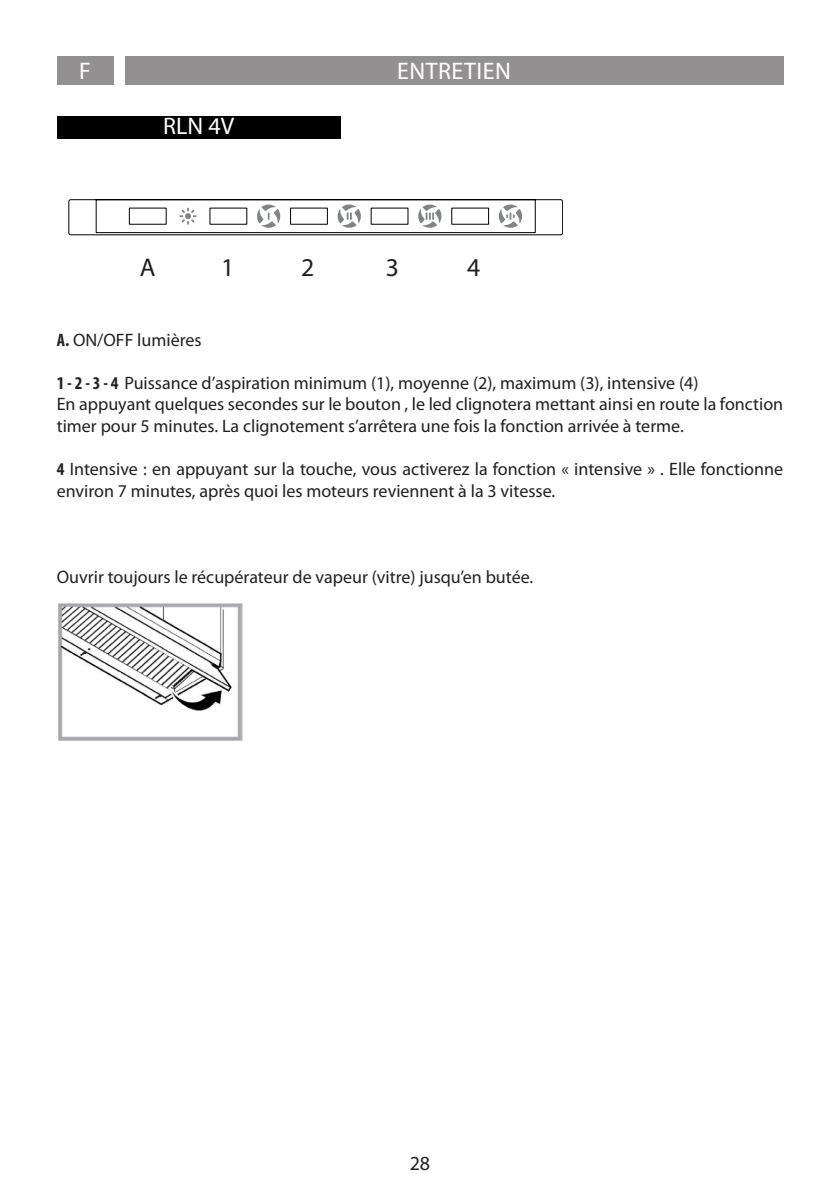
<style>
.page{position:relative;width:840px;height:1191px;background:#fff}
.page>*{position:absolute;margin:0;border:0;box-sizing:border-box;transform-origin:0 0}
.t1{font:25.8px "Myriad Pro";color:#231f20}
.t2{font:24px "Myriad Pro";letter-spacing:.02em;color:#fff}
.t3{font:20px "Myriad Pro";color:#231f20}
.t4{font:18px/21.6px "Myriad Pro";color:#231f20}
.s1{font-weight:700;font-stretch:condensed}
</style>
<div class="page">
<div style="left:57px;top:57px;width:56px;height:28px;background:#929090"></div>
<div style="left:125px;top:57px;width:657px;height:28px;background:#929090"></div>
<div style="left:57px;top:116px;width:283px;height:23px;background:#000"></div>
<svg style="left:68px;top:199px;width:494px;height:36px"></svg>
<img style="left:58px;top:603px;width:185px;height:138px">
<p class="t2" style="left:79px;top:56px;width:13px">F</p>
<p class="t2" style="left:397px;top:56px;width:115px">ENTRETIEN</p>
<p class="t2" style="left:163px;top:111px;width:72px">RLN 4V</p>
<p class="t1" style="left:140px;top:251px;width:17px">A</p>
<p class="t1" style="left:221px;top:251px;width:15px">1</p>
<p class="t1" style="left:301px;top:251px;width:15px">2</p>
<p class="t1" style="left:385px;top:251px;width:15px">3</p>
<p class="t1" style="left:467px;top:251px;width:15px">4</p>
<p class="t4" style="left:57px;top:328px;width:146px"><span class="s1">A.</span> ON/OFF lumières</p>
<p class="t4" style="left:57px;top:372px;width:643px"><span class="s1">1 - 2 - 3 - 4</span> Puissance d’aspiration minimum (1), moyenne (2), maximum (3), intensive (4)</p>
<p class="t4" style="left:57px;top:393px;width:727px">En appuyant quelques secondes sur le bouton , le led clignotera mettant ainsi en route la fonction timer pour 5 minutes. La clignotement s’arrêtera une fois la fonction arrivée à terme.</p>
<p class="t4" style="left:57px;top:458px;width:727px"><span class="s1">4</span> Intensive : en appuyant sur la touche, vous activerez la fonction « intensive » . Elle fonctionne environ 7 minutes, après quoi les moteurs reviennent à la 3 vitesse.</p>
<p class="t4" style="left:57px;top:566px;width:478px">Ouvrir toujours le récupérateur de vapeur (vitre) jusqu’en butée.</p>
<p class="t3" style="left:409px;top:1151px;width:22px">28</p>
</div>
